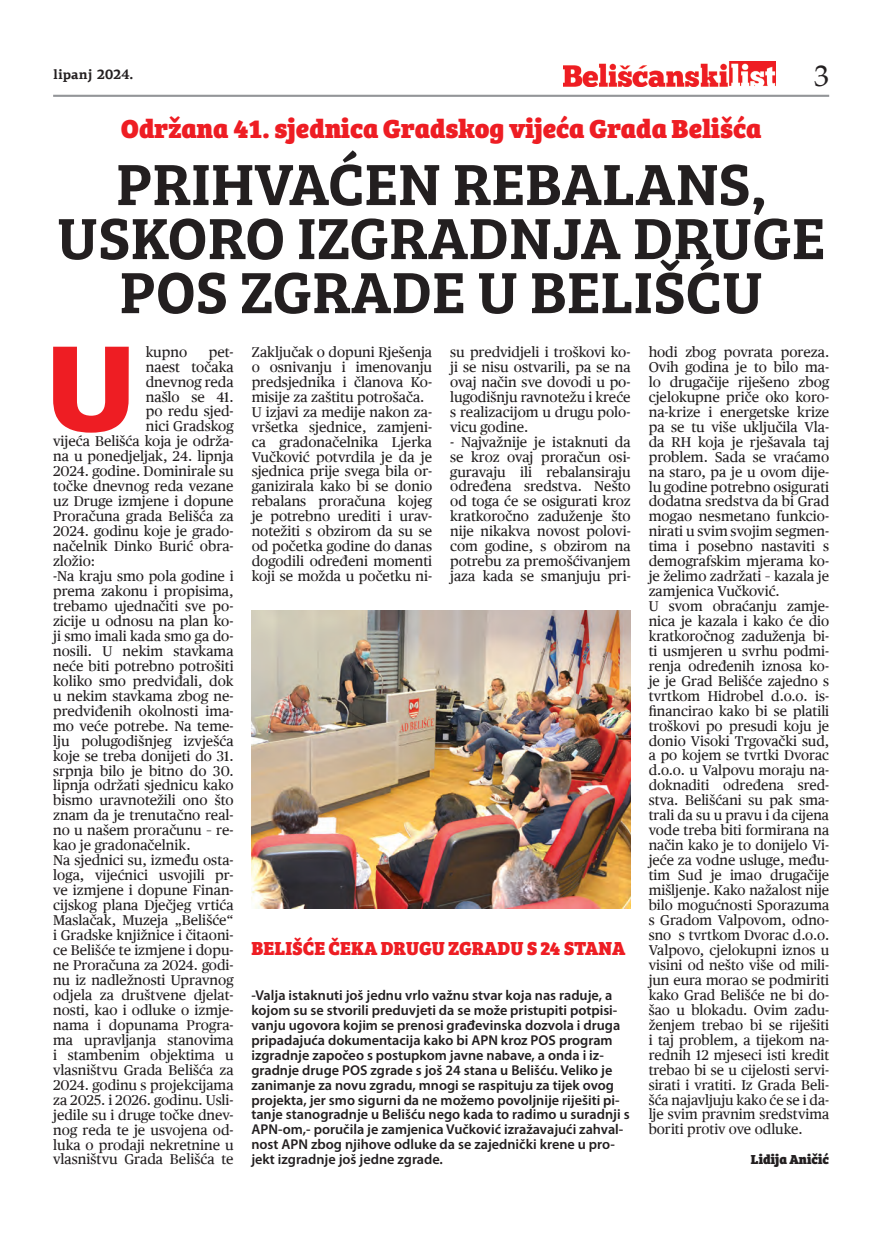
<style>
.page{position:relative;width:893px;height:1234px;background:#fff}
.page>*{position:absolute;margin:0;border:0;box-sizing:border-box;transform-origin:0 0}
.t1{font:900 122.7px "PF Agora Sans Pro";color:#ee1d23}
.t2{font:600 60px/54px "Bree Serif";color:#231f20;text-align:center}
.t3{font:30px "Palatino Roman";color:#231f20}
.t4{font:800 27px "Bree Serif";color:#ee1d23}
.t5{font:800 19.5px "Bree Serif";color:#ee1d23}
.t6{font:14.25px/15px "Publico Text";color:#231f20}
.t7{font:600 14.25px/15px "Myriad Pro";color:#231f20}
.t8{font:800 13.5px "Bree Serif";color:#231f20}
.t9{font:700 13.5px "PF Agora Serif Pro";color:#231f20}
</style>
<div class="page">
<img style="left:563px;top:61px;width:213px;height:26px">
<hr style="left:53px;top:95px;width:776px;height:2px;background:#939598">
<img style="left:252px;top:610px;width:379px;height:298px">
<p class="t9" style="left:53px;top:66px;width:82px">lipanj 2024.</p>
<p class="t3" style="left:814px;top:58px;width:16px">3</p>
<p class="t4" style="left:121px;top:107px;width:642px">Održana 41. sjednica Gradskog vijeća Grada Belišća</p>
<p class="t2" style="left:57px;top:153px;width:770px">PRIHVAĆEN REBALANS,<br>USKORO IZGRADNJA DRUGE<br>POS ZGRADE U BELIŠĆU</p>
<p class="t1" style="left:45px;top:308px;width:93px">U</p>
<p class="t6" style="left:146px;top:344px;width:43px">kupno</p>
<p class="t6" style="left:209px;top:344px;width:26px">pet-</p>
<p class="t6" style="left:146px;top:359px;width:89px">naest točaka</p>
<p class="t6" style="left:146px;top:374px;width:89px">dnevnog reda</p>
<p class="t6" style="left:146px;top:389px;width:89px">našlo se 41.</p>
<p class="t6" style="left:146px;top:404px;width:89px">po redu sjed-</p>
<p class="t6" style="left:146px;top:419px;width:89px">nici Gradskog</p>
<p class="t6" style="left:53px;top:434px;width:182px">vijeća Belišća koja je održa-</p>
<p class="t6" style="left:53px;top:449px;width:182px">na u ponedjeljak, 24. lipnja</p>
<p class="t6" style="left:53px;top:464px;width:182px">2024. godine. Dominirale su</p>
<p class="t6" style="left:53px;top:478px;width:182px">točke dnevnog reda vezane</p>
<p class="t6" style="left:53px;top:493px;width:182px">uz Druge izmjene i dopune</p>
<p class="t6" style="left:53px;top:508px;width:182px">Proračuna grada Belišća za</p>
<p class="t6" style="left:53px;top:523px;width:182px">2024. godinu koje je grado-</p>
<p class="t6" style="left:53px;top:538px;width:182px">načelnik Dinko Burić obra-</p>
<p class="t6" style="left:53px;top:553px;width:44px">zložio:</p>
<p class="t6" style="left:53px;top:568px;width:182px">-Na kraju smo pola godine i</p>
<p class="t6" style="left:53px;top:583px;width:182px">prema zakonu i propisima,</p>
<p class="t6" style="left:53px;top:598px;width:182px">trebamo ujednačiti sve po-</p>
<p class="t6" style="left:53px;top:613px;width:182px">zicije u odnosu na plan ko-</p>
<p class="t6" style="left:53px;top:628px;width:182px">ji smo imali kada smo ga do-</p>
<p class="t6" style="left:53px;top:643px;width:182px">nosili. U nekim stavkama</p>
<p class="t6" style="left:53px;top:658px;width:182px">neće biti potrebno potrošiti</p>
<p class="t6" style="left:53px;top:673px;width:182px">koliko smo predviđali, dok</p>
<p class="t6" style="left:53px;top:688px;width:182px">u nekim stavkama zbog ne-</p>
<p class="t6" style="left:53px;top:703px;width:182px">predviđenih okolnosti ima-</p>
<p class="t6" style="left:53px;top:718px;width:182px">mo veće potrebe. Na teme-</p>
<p class="t6" style="left:53px;top:733px;width:182px">lju polugodišnjeg izvješća</p>
<p class="t6" style="left:53px;top:748px;width:182px">koje se treba donijeti do 31.</p>
<p class="t6" style="left:53px;top:762px;width:182px">srpnja bilo je bitno do 30.</p>
<p class="t6" style="left:53px;top:777px;width:182px">lipnja održati sjednicu kako</p>
<p class="t6" style="left:53px;top:792px;width:182px">bismo uravnotežili ono što</p>
<p class="t6" style="left:53px;top:807px;width:182px">znam da je trenutačno real-</p>
<p class="t6" style="left:53px;top:822px;width:182px">no u našem proračunu – re-</p>
<p class="t6" style="left:53px;top:837px;width:139px">kao je gradonačelnik.</p>
<p class="t6" style="left:53px;top:852px;width:182px">Na sjednici su, između osta-</p>
<p class="t6" style="left:53px;top:867px;width:182px">loga, vijećnici usvojili pr-</p>
<p class="t6" style="left:53px;top:882px;width:182px">ve izmjene i dopune Finan-</p>
<p class="t6" style="left:53px;top:897px;width:182px">cijskog plana Dječjeg vrtića</p>
<p class="t6" style="left:53px;top:912px;width:182px">Maslačak, Muzeja „Belišće“</p>
<p class="t6" style="left:53px;top:927px;width:182px">i Gradske knjižnice i čitaoni-</p>
<p class="t6" style="left:53px;top:942px;width:182px">ce Belišće te izmjene i dopu-</p>
<p class="t6" style="left:53px;top:957px;width:182px">ne Proračuna za 2024. godi-</p>
<p class="t6" style="left:53px;top:972px;width:182px">nu iz nadležnosti Upravnog</p>
<p class="t6" style="left:53px;top:987px;width:182px">odjela za društvene djelat-</p>
<p class="t6" style="left:53px;top:1002px;width:182px">nosti, kao i odluke o izmje-</p>
<p class="t6" style="left:53px;top:1017px;width:182px">nama i dopunama Progra-</p>
<p class="t6" style="left:53px;top:1032px;width:182px">ma upravljanja stanovima</p>
<p class="t6" style="left:53px;top:1046px;width:182px">i stambenim objektima u</p>
<p class="t6" style="left:53px;top:1061px;width:182px">vlasništvu Grada Belišća za</p>
<p class="t6" style="left:53px;top:1076px;width:182px">2024. godinu s projekcijama</p>
<p class="t6" style="left:53px;top:1091px;width:182px">za 2025. i 2026. godinu. Usli-</p>
<p class="t6" style="left:53px;top:1106px;width:182px">jedile su i druge točke dnev-</p>
<p class="t6" style="left:53px;top:1121px;width:182px">nog reda te je usvojena od-</p>
<p class="t6" style="left:53px;top:1136px;width:182px">luka o prodaji nekretnine u</p>
<p class="t6" style="left:53px;top:1151px;width:182px">vlasništvu Grada Belišća te</p>
<p class="t6" style="left:252px;top:344px;width:182px">Zaključak o dopuni Rješenja o osnivanju i imenovanju predsjednika i članova Ko&shy;misije za zaštitu potrošača.<br>U izjavi za medije nakon za&shy;vršetka sjednice, zamjeni&shy;ca gradonačelnika Ljerka<br>Vučković potvrdila je da je sjednica prije svega bila or&shy;ganizirala kako bi se donio rebalans proračuna kojeg je potrebno urediti i urav&shy;notežiti s obzirom da su se od početka godine do danas dogodili određeni momenti koji se možda u početku ni-</p>
<p class="t6" style="left:450px;top:344px;width:182px;text-align:justify">su predvidjeli i troškovi ko&shy;ji se nisu ostvarili, pa se na ovaj način sve dovodi u po&shy;lugodišnju ravnotežu i kreće s realizacijom u drugu polo&shy;vicu godine.</p>
<p class="t6" style="left:450px;top:434px;width:182px;text-align:justify">- Najvažnije je istaknuti da se kroz ovaj proračun osi&shy;guravaju ili rebalansiraju određena sredstva. Nešto od toga će se osigurati kroz kratkoročno zaduženje što nije nikakva novost polovi&shy;com godine, s obzirom na potrebu za premošćivanjem jaza kada se smanjuju pri-</p>
<p class="t5" style="left:251px;top:932px;width:373px">Belišće čeka drugu zgradu s 24 stana</p>
<p class="t7" style="left:251px;top:987px;width:380px">-Valja istaknuti još jednu vrlo važnu stvar koja nas raduje, a kojom su se stvorili preduvjeti da se može pristupiti potpisi&shy;vanju ugovora kojim se prenosi građevinska dozvola i druga pripadajuća dokumentacija kako bi APN kroz POS program izgradnje započeo s postupkom javne nabave, a onda i iz&shy;gradnje druge POS zgrade s još 24 stana u Belišću. Veliko je zanimanje za novu zgradu, mnogi se raspituju za tijek ovog projekta, jer smo sigurni da ne možemo povoljnije riješiti pi&shy;tanje stanogradnje u Belišću nego kada to radimo u suradnji s APN-om,- poručila je zamjenica Vučković izražavajući zahval&shy;nost APN zbog njihove odluke da se zajednički krene u pro&shy;jekt izgradnje još jedne zgrade.</p>
<p class="t6" style="left:649px;top:344px;width:182px">hodi zbog povrata poreza.<br>Ovih godina je to bilo ma&shy;lo drugačije riješeno zbog cjelokupne priče oko koro&shy;na-krize i energetske krize pa se tu više uključila Vla&shy;da RH koja je rješavala taj problem. Sada se vraćamo na staro, pa je u ovom dije&shy;lu godine potrebno osigurati dodatna sredstva da bi Grad mogao nesmetano funkcio&shy;nirati u svim svojim segmen&shy;tima i posebno nastaviti s demografskim mjerama ko&shy;je želimo zadržati – kazala je zamjenica Vučković.<br>U svom obraćanju zamje&shy;nica je kazala i kako će dio kratkoročnog zaduženja bi&shy;ti usmjeren u svrhu podmi&shy;renja određenih iznosa ko&shy;je je Grad Belišće zajedno s tvrtkom Hidrobel d.o.o. is&shy;financirao kako bi se platili troškovi po presudi koju je donio Visoki Trgovački sud, a po kojem se tvrtki Dvorac d.o.o. u Valpovu moraju na&shy;doknaditi određena sred&shy;stva. Belišćani su pak sma&shy;trali da su u pravu i da cijena vode treba biti formirana na način kako je to donijelo Vi&shy;jeće za vodne usluge, među&shy;tim Sud je imao drugačije mišljenje. Kako nažalost nije bilo mogućnosti Sporazuma s Gradom Valpovom, odno&shy;sno s tvrtkom Dvorac d.o.o.<br>Valpovo, cjelokupni iznos u visini od nešto više od mili&shy;jun eura morao se podmiriti kako Grad Belišće ne bi do&shy;šao u blokadu. Ovim zadu&shy;ženjem trebao bi se riješiti i taj problem, a tijekom na&shy;rednih 12 mjeseci isti kredit trebao bi se u cijelosti servi&shy;sirati i vratiti. Iz Grada Beli&shy;šća najavljuju kako će se i da&shy;lje svim pravnim sredstvima boriti protiv ove odluke.</p>
<p class="t8" style="left:751px;top:1148px;width:80px">Lidija Aničić</p>
</div>
